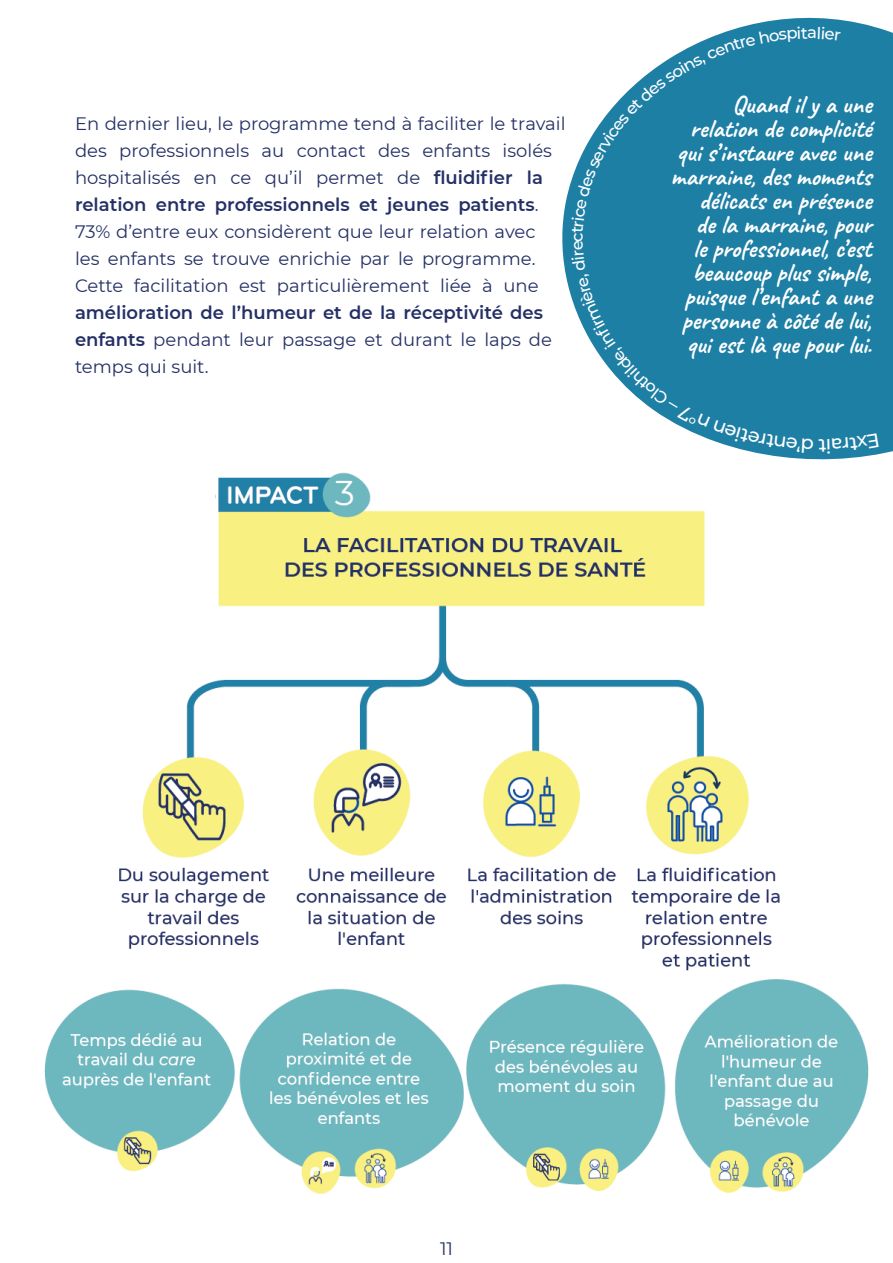
<style>
.page{position:relative;width:893px;height:1263px;background:#fff}
.page>*{position:absolute;margin:0;border:0;box-sizing:border-box;transform-origin:0 0}
.t1{font:700 25.5px/24px "Caveat";color:#fff;text-align:right}
.t2{font:500 19.5px "Montserrat";color:#fff}
.Regular{font:18px/27px "Montserrat";color:#243065}
.t3{font:500 16.5px "Montserrat";color:#fff}
.s1{font-weight:600}
</style>
<div class="page">
<img style="left:44px;top:472px;width:825px;height:722px">
<svg style="left:562px;top:17px;width:331px;height:443px;fill:#1e7fa5"></svg>
<div style="left:26px;top:385px;width:189px;height:143px;background:#fff"></div>
<svg style="left:827px;top:434px;width:52px;height:19px"></svg>
<svg style="left:571px;top:241px;width:242px;height:212px"></svg>
<svg style="left:571px;top:26px;width:237px;height:207px"></svg>
<svg style="left:818px;top:26px;width:23px;height:15px"></svg>
<p class="Regular" style="left:75px;top:109px;width:492px">En dernier lieu, le programme tend à faciliter le travail des professionnels au contact des enfants isolés hospitalisés en ce qu’il permet de <span class="s1">fluidifier la relation entre professionnels et jeunes patients</span>.<br>73% d’entre eux considèrent que leur relation avec<br>les enfants se trouve enrichie par le programme.<br>Cette facilitation est particulièrement liée à une <span class="s1">amélioration de l’humeur et de la réceptivité des enfants</span> pendant leur passage et durant le laps de temps qui suit.</p>
<p class="t3" style="left:565px;top:242px;width:11px;rotate:-90deg">c</p>
<p class="t3" style="left:807px;top:21px;width:12px">a</p>
<p class="t1" style="left:670px;top:92px;width:203px">Quand il y a une relation de complicité qui s’instaure avec une marraine, des moments délicats en présence<br>de la marraine, pour<br>le professionnel, c’est beaucoup plus simple, puisque l’enfant a une personne à côté de lui, qui est là que pour lui.</p>
<p class="t2" style="left:826px;top:459px;width:10px;rotate:180deg">t</p>
<p class="Regular" style="left:440px;top:1234px;width:14px">11</p>
</div>
